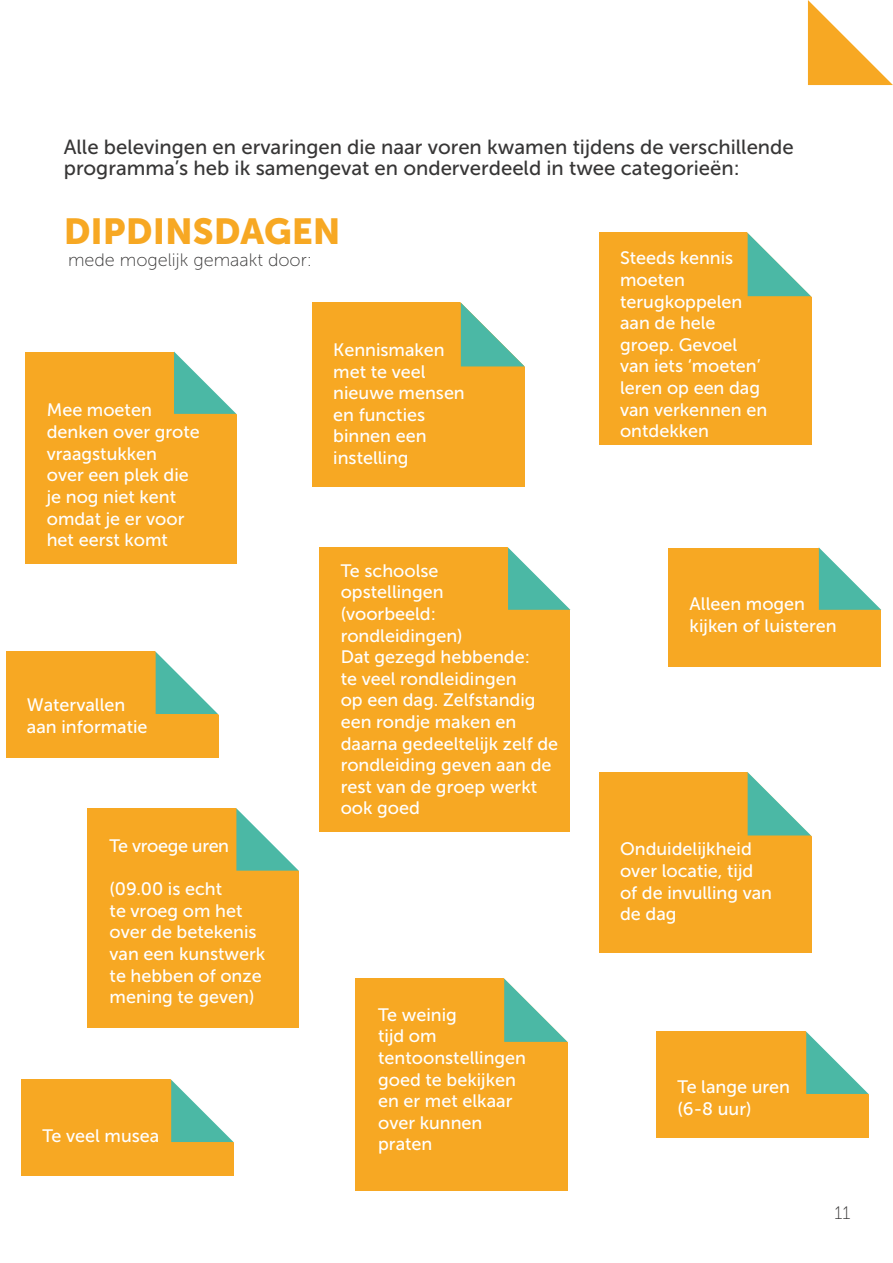
<style>
.page{position:relative;width:893px;height:1263px;background:#fff}
.page>*{position:absolute;margin:0;border:0;box-sizing:border-box;transform-origin:0 0}
.t1{font:36px "Museo Sans 900";color:#f7a823}
.t2{font:20.4px/21px "Museo Sans 500";color:#373636}
.t3{font:18px/21.6px "Museo Sans 500";color:#fff}
.t4{font:18px "Museo Sans 100";color:#373636}
.t5{font:18px "Museo Sans 500";letter-spacing:-.02em;color:#fff}
</style>
<div class="page">
<svg style="left:808px;top:0;width:85px;height:85px"></svg>
<div style="left:6px;top:651px;width:212px;height:107px;background:#f7a823"></div>
<svg style="left:155px;top:651px;width:64px;height:66px;background:#abd9c9"></svg>
<div style="left:668px;top:548px;width:213px;height:118px;background:#f7a823"></div>
<svg style="left:818px;top:547px;width:64px;height:63px;background:#a8dbcf"></svg>
<div style="left:656px;top:1031px;width:213px;height:106px;background:#f7a823"></div>
<svg style="left:805px;top:1031px;width:64px;height:64px;background:#a9dacc"></svg>
<div style="left:319px;top:548px;width:251px;height:284px;background:#f7a823"></div>
<svg style="left:505px;top:547px;width:66px;height:63px;background:#aad9ca"></svg>
<div style="left:355px;top:978px;width:213px;height:213px;background:#f7a823"></div>
<svg style="left:504px;top:978px;width:64px;height:64px;background:#a6dbd1"></svg>
<div style="left:88px;top:808px;width:211px;height:220px;background:#f7a823"></div>
<svg style="left:236px;top:808px;width:63px;height:63px;background:#a6dbd0"></svg>
<div style="left:26px;top:352px;width:211px;height:211px;background:#f7a823"></div>
<svg style="left:174px;top:351px;width:63px;height:64px;background:#a8dbcf"></svg>
<div style="left:21px;top:1079px;width:213px;height:97px;background:#f7a823"></div>
<svg style="left:170px;top:1079px;width:64px;height:64px;background:#a9dacc"></svg>
<div style="left:312px;top:303px;width:213px;height:184px;background:#f7a823"></div>
<div style="left:599px;top:232px;width:212px;height:213px;background:#f7a823"></div>
<svg style="left:747px;top:232px;width:65px;height:66px;background:#aadacc"></svg>
<div style="left:599px;top:772px;width:212px;height:180px;background:#f7a823"></div>
<svg style="left:747px;top:772px;width:65px;height:66px;background:#aad9ca"></svg>
<svg style="left:458px;top:302px;width:67px;height:65px;background:#aad9c9"></svg>
<p class="t2" style="left:64px;top:136px;width:731px">Alle belevingen en ervaringen die naar voren kwamen tijdens de verschillende programma’s heb ik samengevat en onderverdeeld in twee categorieën:</p>
<h1 class="t1" style="left:64px;top:211px;width:278px">DIPDINSDAGEN</h1>
<p class="t4" style="left:68px;top:250px;width:246px">mede mogelijk gemaakt door:</p>
<p class="t3" style="left:620px;top:247px;width:149px">Steeds kennis moeten terugkoppelen aan de hele groep. Gevoel van iets ‘moeten’ leren op een dag van verkennen en ontdekken</p>
<p class="t3" style="left:333px;top:339px;width:133px">Kennismaken met te veel nieuwe mensen en functies binnen een instelling</p>
<p class="t3" style="left:47px;top:400px;width:155px">Mee moeten denken over grote vraagstukken<br>over een plek die je nog niet kent omdat je er voor het eerst komt</p>
<p class="t3" style="left:27px;top:694px;width:122px">Watervallen aan informatie</p>
<p class="t5" style="left:110px;top:836px;width:121px">Te vroege uren</p>
<p class="t3" style="left:110px;top:878px;width:157px">(09.00 is echt<br>te vroeg om het over de betekenis van een kunstwerk te hebben of onze mening te geven)</p>
<p class="t3" style="left:43px;top:1125px;width:118px">Te veel musea</p>
<p class="t3" style="left:341px;top:560px;width:219px">Te schoolse<br>opstellingen<br>(voorbeeld: rondleidingen)<br>Dat gezegd hebbende:<br>te veel rondleidingen<br>op een dag. Zelfstandig een rondje maken en daarna gedeeltelijk zelf de rondleiding geven aan de rest van de groep werkt ook goed</p>
<p class="t3" style="left:378px;top:1004px;width:149px">Te weinig<br>tijd om tentoonstellingen goed te bekijken en er met elkaar over kunnen praten</p>
<p class="t3" style="left:690px;top:593px;width:149px">Alleen mogen kijken of luisteren</p>
<p class="t3" style="left:620px;top:838px;width:153px">Onduidelijkheid over locatie, tijd of de invulling van de dag</p>
<p class="t3" style="left:677px;top:1076px;width:114px">Te lange uren (6-8 uur)</p>
<p class="t4" style="left:834px;top:1203px;width:17px">11</p>
</div>
